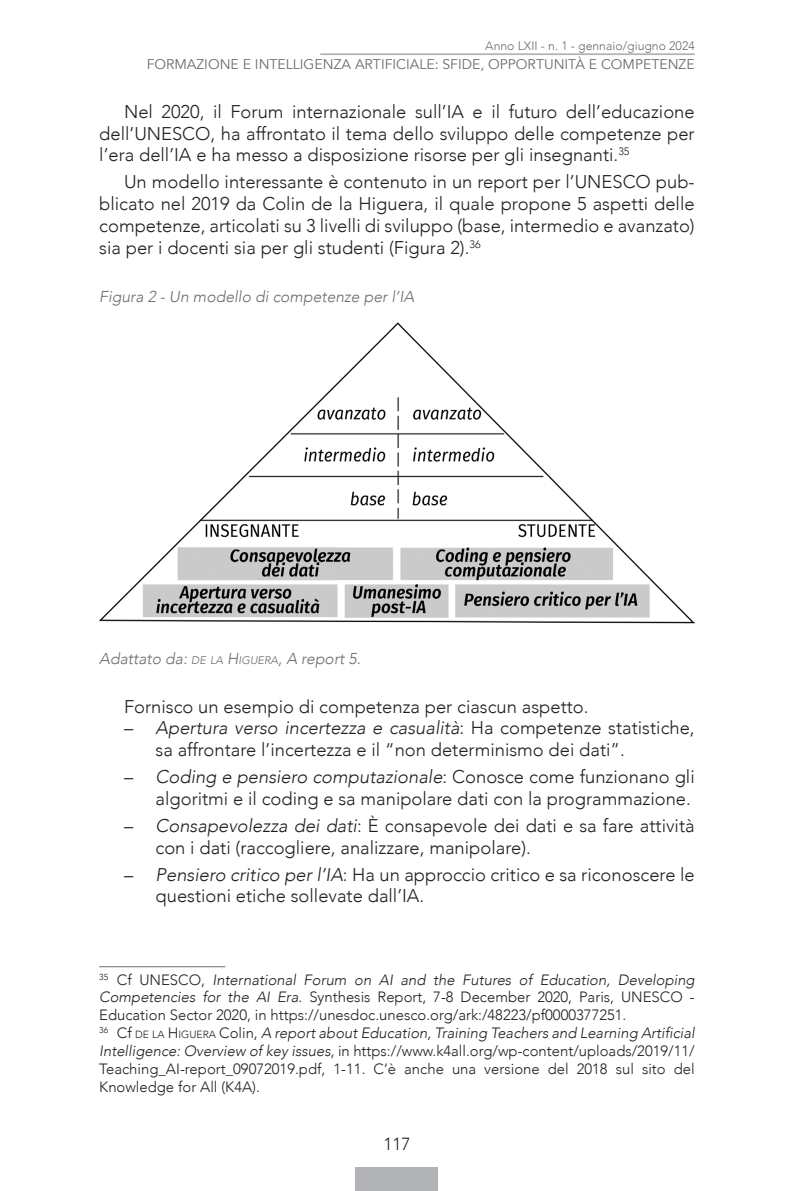
<style>
.page{position:relative;width:794px;height:1191px;background:#fff}
.page>*{position:absolute;margin:0;border:0;box-sizing:border-box;transform-origin:0 0}
.t1{font:300 18.38px/21.9px "Avenir";color:#231f20}
.t2{font:300 17.5px "Avenir";color:#231f20}
.t3{font:15.75px "Avenir Light Oblique 2";color:#6c6d70}
.t4{font:300 14.88px/17.8px "Avenir";color:#231f20}
.t5{font:14px "Avenir";color:#6c6d70}
.t6{font:300 12.25px "Avenir";color:#6c6d70}
.s1{font-family:"Avenir";font-weight:300;font-style:italic;font-size:11.03px}
.s2{font-family:"Avenir";font-weight:300;font-style:italic}
.s3{font-family:"Avenir Light Oblique 2";font-weight:400}
.s4{font-size:10.33px}
.s5{font-style:inherit}
</style>
<div class="page">
<div style="left:356px;top:1167px;width:82px;height:24px;background:#b2b3b7"></div>
<hr style="left:320px;top:53px;width:374px;height:2px;background:#b2b3b7">
<hr style="left:99px;top:966px;width:126px;height:1px;background:#6c6d70">
<img style="left:99px;top:322px;width:595px;height:302px">
<p class="t6" style="left:485px;top:38px;width:211px">Anno LXII - n. 1 - gennaio/giugno 2024</p>
<p class="t5" style="left:147px;top:56px;width:549px">FORMAZIONE E INTELLIGENZA ARTIFICIALE: SFIDE, OPPORTUNITÀ E COMPETENZE</p>
<p class="t1" style="left:99px;top:100px;width:597px;text-align:justify;text-indent:25px">Nel 2020, il Forum internazionale sull’IA e il futuro dell’educazione dell’UNESCO, ha affrontato il tema dello sviluppo delle competenze per l’era dell’IA e ha messo a disposizione risorse per gli insegnanti.<sup>35</sup></p>
<p class="t1" style="left:99px;top:171px;width:597px;text-align:justify;text-indent:25px">Un modello interessante è contenuto in un report per l’UNESCO pub&shy;blicato nel 2019 da Colin de la Higuera, il quale propone 5 aspetti delle competenze, articolati su 3 livelli di sviluppo (base, intermedio e avanzato) sia per i docenti sia per gli studenti (Figura 2).<sup>36</sup></p>
<p class="t3" style="left:99px;top:287px;width:316px">Figura 2 - Un modello di competenze per l’IA</p>
<p class="t3" style="left:99px;top:649px;width:263px">Adattato da: <span class="s1">DE LA</span> <span class="s2">H</span><span class="s1">IGUERA</span>, A report 5.</p>
<p class="t1" style="left:124px;top:695px;width:466px">Fornisco un esempio di competenza per ciascun aspetto.</p>
<p class="t1" style="left:156px;top:717px;width:540px;text-indent:-31px">– <span class="s3">Apertura verso incertezza e casualità</span>: Ha competenze statistiche, sa affrontare l’incertezza e il “non determinismo dei dati”.</p>
<p class="t1" style="left:124px;top:766px;width:572px;text-align:right">– <span class="s3">Coding e pensiero computazionale</span>: Conosce come funzionano gli algoritmi e il coding e sa manipolare dati con la programmazione.</p>
<p class="t1" style="left:156px;top:814px;width:540px;text-indent:-31px">– <span class="s3">Consapevolezza dei dati</span>: È consapevole dei dati e sa fare attività con i dati (raccogliere, analizzare, manipolare).</p>
<p class="t1" style="left:156px;top:863px;width:540px;text-indent:-31px">– <span class="s3">Pensiero critico per l’IA</span>: Ha un approccio critico e sa riconoscere le questioni etiche sollevate dall’IA.</p>
<p class="t4" style="left:99px;top:970px;width:597px"><sup>35</sup> Cf UNESCO, <span class="s3">International Forum on AI and the Futures of Education, Developing Competencies for the AI Era</span>. Synthesis Report, 7-8 December 2020, Paris, UNESCO - Education Sector 2020, in https://unesdoc.unesco.org/ark:/48223/pf0000377251.<br><sup>36</sup> Cf <span class="s4">DE LA</span> <span class="s5">H</span><span class="s4">IGUERA</span> Colin, <span class="s3">A report about Education, Training Teachers and Learning Artificial Intelligence: Overview of key issues</span>, in https://www.k4all.org/wp-content/uploads/2019/11/ Teaching_AI-report_09072019.pdf, 1-11. C’è anche una versione del 2018 sul sito del Knowledge for All (K4A).</p>
<p class="t2" style="left:383px;top:1133px;width:29px">117</p>
</div>
